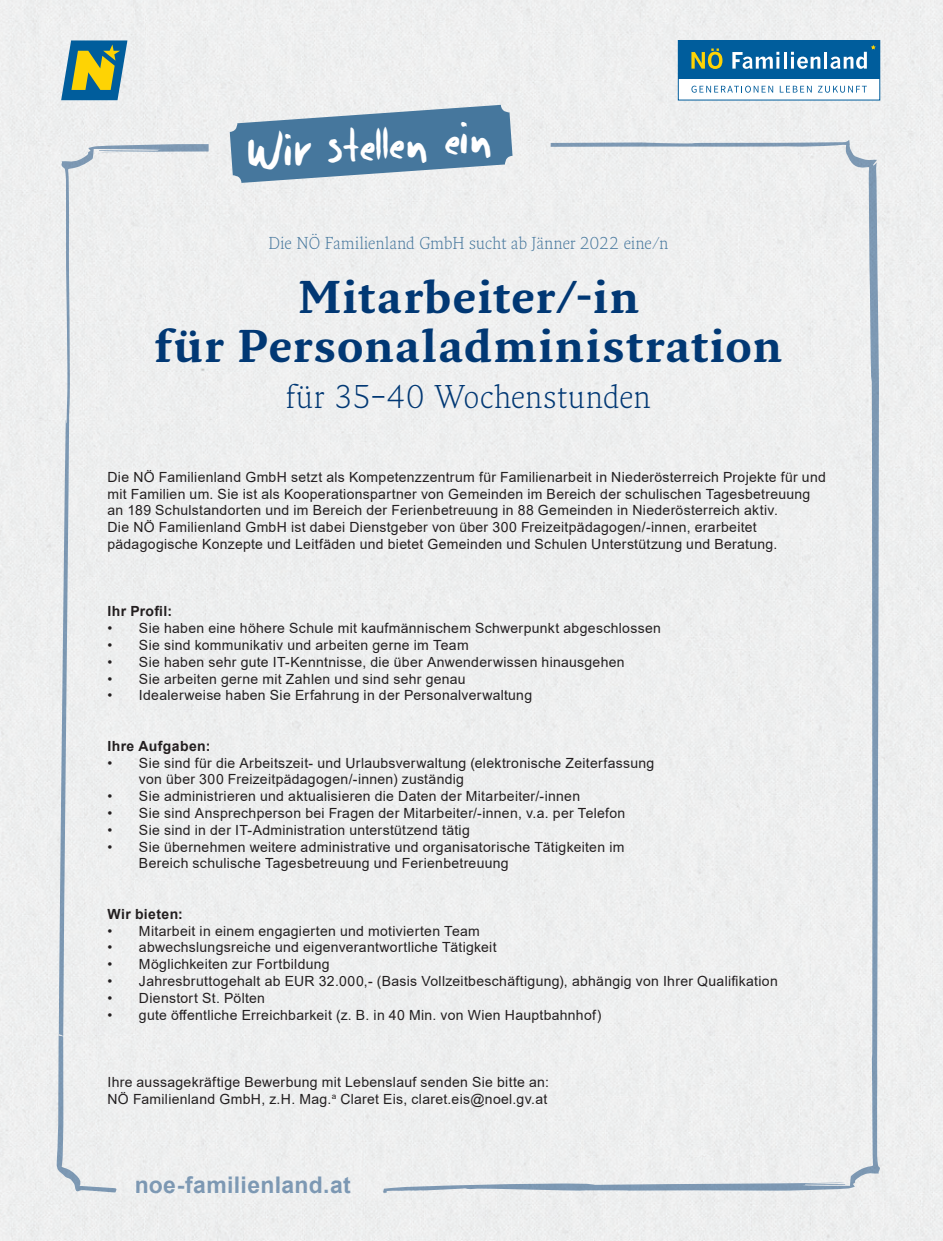
<style>
.page{position:relative;width:943px;height:1241px;background:#fff}
.page>*{position:absolute;margin:0;border:0;box-sizing:border-box;transform-origin:0 0}
.t1{font:45.68px "dwerneck";color:#fff}
.headline_bold{font:700 44.62px "Fresco Pro";letter-spacing:.025em;color:#013874}
.headline_bold-2{font:300 32.02px "Fresco Pro";letter-spacing:.015em;color:#013874}
.t2{font:700 22.93px "Arial";letter-spacing:.015em;color:#7999b9}
.headline_light{font:300 16.8px "Fresco Pro";letter-spacing:.01em;color:#46779d}
.headline_light-2{font:14px/16.8px "Arial";letter-spacing:.02em;color:#231f20}
.headline_light-3{font:700 14px "Arial";letter-spacing:.03em;color:#231f20}
</style>
<div class="page">
<div style="left:0;top:0;width:943px;height:1240px;background:#eeefef"></div>
<div style="left:57px;top:140px;width:824px;height:1052px;background:#eeeeef"></div>
<svg style="left:230px;top:105px;width:282px;height:78px;background:#6f94b1"></svg>
<svg style="left:61px;top:40px;width:66px;height:60px;background:#71977a"></svg>
<div style="left:678px;top:41px;width:201px;height:59px;background:#fff"></div>
<div style="left:678px;top:40px;width:201px;height:39px;background:#005d9c"></div>
<svg style="left:691px;top:48px;width:31px;height:21px"></svg>
<svg style="left:732px;top:52px;width:47px;height:17px"></svg>
<hr style="left:783px;top:52px;width:3px;height:17px;background:#fff">
<svg style="left:791px;top:52px;width:29px;height:17px"></svg>
<hr style="left:824px;top:52px;width:3px;height:17px;background:#fff">
<svg style="left:830px;top:45px;width:45px;height:24px"></svg>
<svg style="left:691px;top:86px;width:82px;height:7px"></svg>
<svg style="left:779px;top:86px;width:32px;height:6px"></svg>
<svg style="left:817px;top:86px;width:49px;height:7px"></svg>
<p class="t1" style="left:246px;top:126px;width:245px;rotate:-4deg">Wir stellen ein</p>
<p class="headline_light" style="left:268px;top:233px;width:401px">Die NÖ Familienland GmbH sucht ab Jänner 2022 eine/n</p>
<p class="headline_bold" style="left:298px;top:269px;width:343px">Mitarbeiter/-in</p>
<p class="headline_bold" style="left:155px;top:318px;width:628px">für Personaladministration</p>
<p class="headline_bold-2" style="left:286px;top:376px;width:365px">für 35–40 Wochenstunden</p>
<p class="headline_light-2" style="left:107px;top:468px;width:720px">Die NÖ Familienland GmbH setzt als Kompetenzzentrum für Familienarbeit in Niederösterreich Projekte für und mit Familien um. Sie ist als Kooperationspartner von Gemeinden im Bereich der schulischen Tagesbetreuung an 189 Schulstandorten und im Bereich der Ferienbetreuung in 88 Gemeinden in Niederösterreich aktiv.</p>
<p class="headline_light-2" style="left:107px;top:518px;width:650px">Die NÖ Familienland GmbH ist dabei Dienstgeber von über 300 Freizeitpädagogen/-innen, erarbeitet</p>
<p class="headline_light-2" style="left:107px;top:535px;width:671px">pädagogische Konzepte und Leitfäden und bietet Gemeinden und Schulen Unterstützung und Beratung.</p>
<p class="headline_light-3" style="left:107px;top:601px;width:66px">Ihr Profil:</p>
<p class="headline_light-2" style="left:107px;top:619px;width:555px">• Sie haben eine höhere Schule mit kaufmännischem Schwerpunkt abgeschlossen</p>
<p class="headline_light-2" style="left:107px;top:636px;width:363px">• Sie sind kommunikativ und arbeiten gerne im Team</p>
<p class="headline_light-2" style="left:107px;top:653px;width:518px">• Sie haben sehr gute IT-Kenntnisse, die über Anwenderwissen hinausgehen</p>
<p class="headline_light-2" style="left:107px;top:670px;width:360px">• Sie arbeiten gerne mit Zahlen und sind sehr genau</p>
<p class="headline_light-2" style="left:107px;top:686px;width:426px">• Idealerweise haben Sie Erfahrung in der Personalverwaltung</p>
<p class="headline_light-3" style="left:107px;top:735px;width:104px">Ihre Aufgaben:</p>
<p class="headline_light-2" style="left:139px;top:754px;width:517px;text-indent:-32px">• Sie sind für die Arbeitszeit- und Urlaubsverwaltung (elektronische Zeiterfassung von über 300 Freizeitpädagogen/-innen) zuständig</p>
<p class="headline_light-2" style="left:107px;top:787px;width:474px">• Sie administrieren und aktualisieren die Daten der Mitarbeiter/-innen</p>
<p class="headline_light-2" style="left:107px;top:804px;width:519px">• Sie sind Ansprechperson bei Fragen der Mitarbeiter/-innen, v.a. per Telefon</p>
<p class="headline_light-2" style="left:107px;top:821px;width:364px">• Sie sind in der IT-Administration unterstützend tätig</p>
<p class="headline_light-2" style="left:139px;top:838px;width:487px;text-indent:-32px">• Sie übernehmen weitere administrative und organisatorische Tätigkeiten im<br>Bereich schulische Tagesbetreuung und Ferienbetreuung</p>
<p class="headline_light-3" style="left:107px;top:903px;width:77px">Wir bieten:</p>
<p class="headline_light-2" style="left:107px;top:922px;width:374px">• Mitarbeit in einem engagierten und motivierten Team</p>
<p class="headline_light-2" style="left:107px;top:938px;width:390px">• abwechslungsreiche und eigenverantwortliche Tätigkeit</p>
<p class="headline_light-2" style="left:107px;top:955px;width:224px">• Möglichkeiten zur Fortbildung</p>
<p class="headline_light-2" style="left:107px;top:972px;width:672px">• Jahresbruttogehalt ab EUR 32.000,- (Basis Vollzeitbeschäftigung), abhängig von Ihrer Qualifikation</p>
<p class="headline_light-2" style="left:107px;top:989px;width:159px">• Dienstort St. Pölten</p>
<p class="headline_light-2" style="left:107px;top:1006px;width:495px">• gute öffentliche Erreichbarkeit (z. B. in 40 Min. von Wien Hauptbahnhof)</p>
<p class="headline_light-2" style="left:107px;top:1073px;width:443px">Ihre aussagekräftige Bewerbung mit Lebenslauf senden Sie bitte an:</p>
<p class="headline_light-2" style="left:107px;top:1090px;width:441px">NÖ Familienland GmbH, z.H. Mag.<sup>a</sup> Claret Eis, claret.eis@noel.gv.at</p>
<h3 class="t2" style="left:134px;top:1168px;width:218px">noe-familienland.at</h3>
</div>
